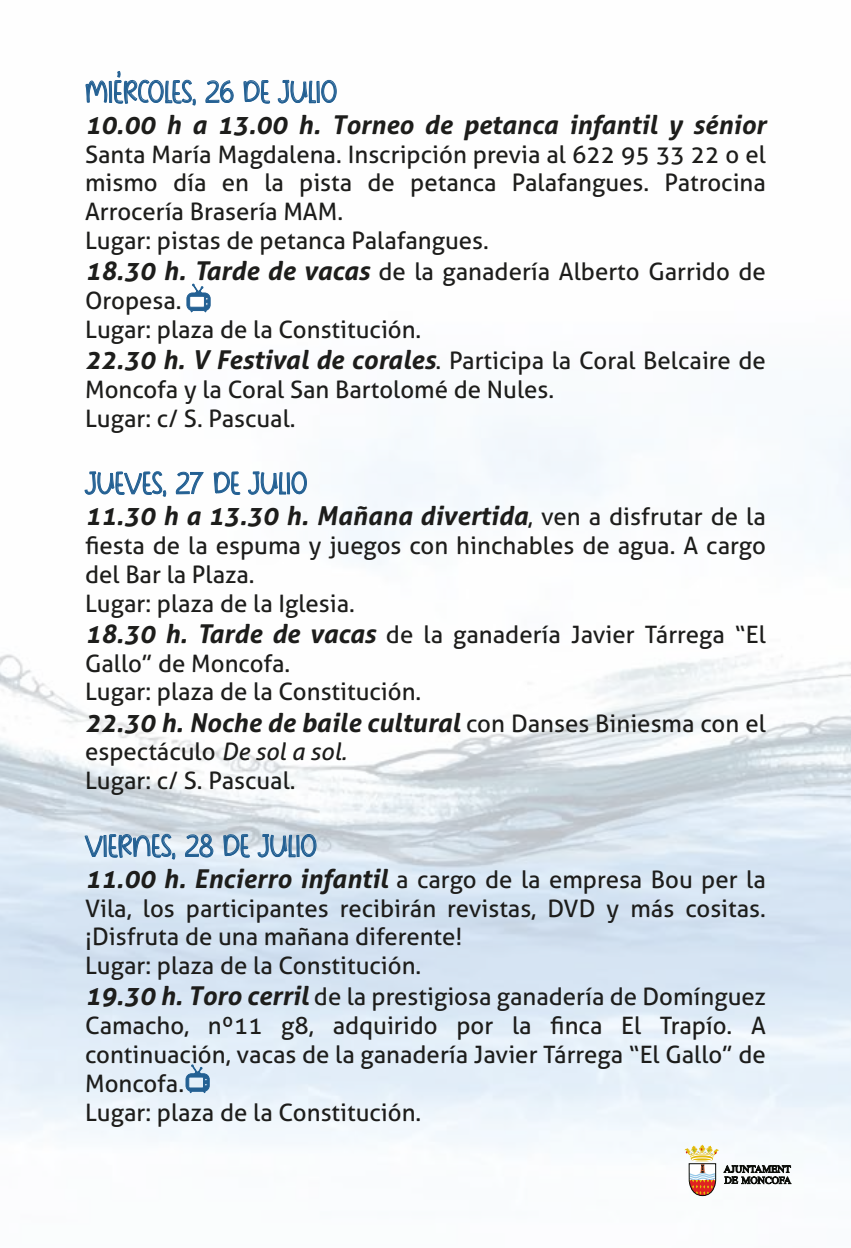
<style>
.page{position:relative;width:851px;height:1248px;background:#fff}
.page>*{position:absolute;margin:0;border:0;box-sizing:border-box;transform-origin:0 0}
.t1{font:32px "Starylight";color:#236093}
.t2{font:italic 700 26px "Aller";color:#1d1d1b}
.t3{font:24px/28.8px "Aller";color:#1d1d1b}
.s1{font-weight:700;font-style:italic;font-size:26px}
.s2{font-weight:400;font-style:normal;font-size:24px}
.s3{font-style:italic}
</style>
<div class="page">
<img style="left:0;top:98px;width:850px;height:1099px">
<svg style="left:684px;top:1144px;width:107px;height:51px"></svg>
<svg style="left:205px;top:80px;width:29px;height:23px"></svg>
<svg style="left:243px;top:80px;width:27px;height:41px"></svg>
<svg style="left:278px;top:79px;width:59px;height:28px"></svg>
<svg style="left:85px;top:464px;width:81px;height:46px"></svg>
<svg style="left:176px;top:471px;width:28px;height:23px"></svg>
<svg style="left:214px;top:471px;width:26px;height:41px"></svg>
<svg style="left:248px;top:444px;width:59px;height:54px"></svg>
<svg style="left:84px;top:807px;width:91px;height:65px;background:#c8d6e4"></svg>
<svg style="left:185px;top:833px;width:28px;height:24px"></svg>
<svg style="left:223px;top:834px;width:26px;height:40px"></svg>
<svg style="left:257px;top:807px;width:59px;height:54px;background:#c5d4df"></svg>
<svg style="left:187px;top:284px;width:23px;height:28px"></svg>
<svg style="left:186px;top:1064px;width:23px;height:28px"></svg>
<svg style="left:85px;top:71px;width:111px;height:49px"></svg>
<h1 class="t1" style="left:85px;top:80px;width:253px">MIERCOLES, 26 DE JULIO</h1>
<p class="t2" style="left:85px;top:108px;width:682px">10.00 h a 13.00 h. Torneo de petanca infantil y sénior</p>
<p class="t3" style="left:85px;top:139px;width:682px">Santa María Magdalena. Inscripción previa al 622 95 33 22 o el mismo día en la pista de petanca Palafangues. Patrocina Arrocería Brasería MAM.<br>Lugar: pistas de petanca Palafangues.</p>
<p class="t3" style="left:85px;top:257px;width:682px"><span class="s1">18.30 h. Tarde de vacas</span> de la ganadería Alberto Garrido de<br>Oropesa.<br>Lugar: plaza de la Constitución.</p>
<p class="t3" style="left:85px;top:346px;width:682px"><span class="s1">22.30 h. V Festival de corales</span>. Participa la Coral Belcaire de<br>Moncofa y la Coral San Bartolomé de Nules.<br>Lugar: c/ S. Pascual.</p>
<h1 class="t1" style="left:85px;top:471px;width:224px">JUEVES, 27 DE JULIO</h1>
<p class="t2" style="left:85px;top:499px;width:682px">11.30 h a 13.30 h. Mañana divertida<span class="s2">, ven a disfrutar de la</span></p>
<p class="t3" style="left:85px;top:531px;width:682px">fiesta de la espuma y juegos con hinchables de agua. A cargo del Bar la Plaza.<br>Lugar: plaza de la Iglesia.</p>
<p class="t3" style="left:85px;top:619px;width:682px"><span class="s1">18.30 h. Tarde de vacas</span> de la ganadería Javier Tárrega “El<br>Gallo” de Moncofa.<br>Lugar: plaza de la Constitución.</p>
<p class="t2" style="left:85px;top:706px;width:682px">22.30 h. Noche de baile cultural <span class="s2">con Danses Biniesma con el</span></p>
<p class="t3" style="left:85px;top:737px;width:263px">espectáculo <span class="s3">De sol a sol.<br></span>Lugar: c/ S. Pascual.</p>
<h1 class="t1" style="left:85px;top:833px;width:233px">VIERNES, 28 DE JULIO</h1>
<p class="t3" style="left:85px;top:864px;width:682px"><span class="s1">11.00 h. Encierro infantil</span> a cargo de la empresa Bou per la Vila, los participantes recibirán revistas, DVD y más cositas. ¡Disfruta de una mañana diferente!<br>Lugar: plaza de la Constitución.</p>
<p class="t3" style="left:85px;top:982px;width:682px"><span class="s1">19.30 h. Toro cerril</span> de la prestigiosa ganadería de Domínguez Camacho, nº11 g8, adquirido por la finca El Trapío. A continuación, vacas de la ganadería Javier Tárrega “El Gallo” de Moncofa.<br>Lugar: plaza de la Constitución.</p>
</div>
